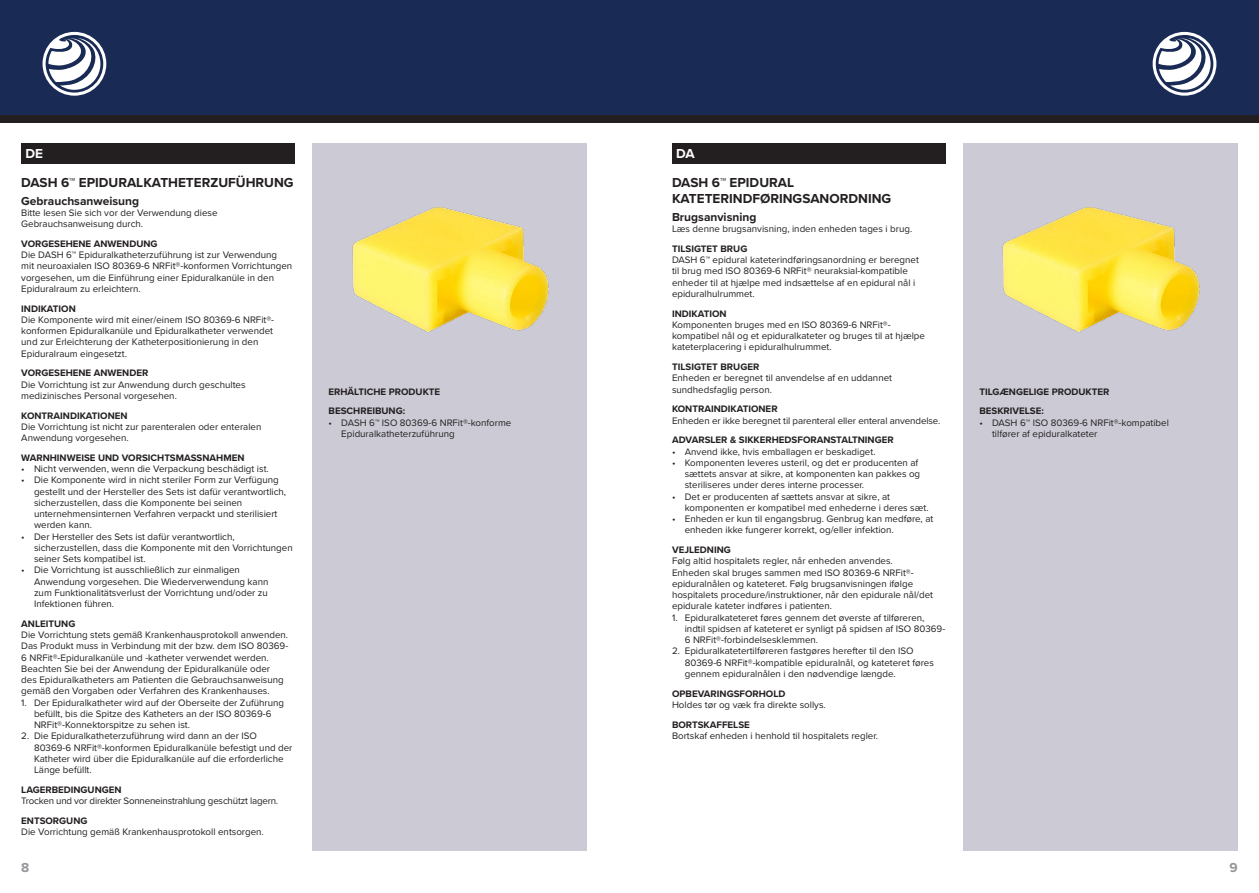
<style>
.page{position:relative;width:1259px;height:893px;background:#fff}
.page>*{position:absolute;margin:0;border:0;box-sizing:border-box;transform-origin:0 0}
.t1{font:700 13.5px/16.2px "Proxima Nova";color:#231f20}
.t2{font:700 13.5px "Proxima Nova";color:#fff}
.t3{font:700 13.5px "Proxima Nova";color:#939598}
.t4{font:700 12px "Proxima Nova";color:#231f20}
.t5{font:9.75px/11.2px "Proxima Nova";color:#231f20}
.t6{font:700 9.75px/19.8px "Proxima Nova";color:#231f20}
.t7{font:9.75px "Proxima Nova";letter-spacing:-.02em;color:#231f20}
</style>
<div class="page">
<div style="left:0;top:0;width:1259px;height:115px;background:#192a54"></div>
<div style="left:0;top:115px;width:1259px;height:7px;background:#231f20"></div>
<svg style="left:43px;top:32px;width:63px;height:64px"></svg>
<svg style="left:1152px;top:32px;width:64px;height:64px"></svg>
<div style="left:21px;top:144px;width:274px;height:20px;background:#231f20"></div>
<div style="left:313px;top:143px;width:274px;height:708px;background:#cccad5"></div>
<div style="left:672px;top:144px;width:274px;height:20px;background:#231f20"></div>
<div style="left:963px;top:143px;width:274px;height:708px;background:#cccad5"></div>
<img style="left:352px;top:207px;width:197px;height:126px">
<img style="left:1002px;top:207px;width:198px;height:126px">
<h1 class="t2" style="left:26px;top:144px;width:19px">DE</h1>
<h1 class="t1" style="left:21px;top:174px;width:274px">DASH 6™ EPIDURALKATHETERZUFÜHRUNG</h1>
<p class="t4" style="left:21px;top:192px;width:119px">Gebrauchsanweisung</p>
<p class="t5" style="left:21px;top:207px;width:198px">Bitte lesen Sie sich vor der Verwendung diese<br>Gebrauchsanweisung durch.</p>
<p class="t6" style="left:21px;top:233px;width:138px">VORGESEHENE ANWENDUNG</p>
<p class="t5" style="left:21px;top:249px;width:272px">Die DASH 6™ Epiduralkatheterzuführung ist zur Verwendung mit neuroaxialen ISO 80369‑6 NRFit®-konformen Vorrichtungen vorgesehen, um die Einführung einer Epiduralkanüle in den Epiduralraum zu erleichtern.</p>
<p class="t6" style="left:21px;top:298px;width:56px">INDIKATION</p>
<p class="t5" style="left:21px;top:314px;width:254px">Die Komponente wird mit einer/einem ISO 80369-6 NRFit®- konformen Epiduralkanüle und Epiduralkatheter verwendet und zur Erleichterung der Katheterpositionierung in den Epiduralraum eingesetzt.</p>
<p class="t6" style="left:21px;top:363px;width:129px">VORGESEHENE ANWENDER</p>
<p class="t5" style="left:21px;top:378px;width:226px">Die Vorrichtung ist zur Anwendung durch geschultes medizinisches Personal vorgesehen.</p>
<p class="t6" style="left:21px;top:405px;width:108px">KONTRAINDIKATIONEN</p>
<p class="t5" style="left:21px;top:421px;width:242px">Die Vorrichtung ist nicht zur parenteralen oder enteralen<br>Anwendung vorgesehen.</p>
<p class="t6" style="left:21px;top:447px;width:225px">WARNHINWEISE UND VORSICHTSMASSNAHMEN</p>
<p class="t5" style="left:21px;top:463px;width:249px">• Nicht verwenden, wenn die Verpackung beschädigt ist.</p>
<p class="t5" style="left:34px;top:474px;width:254px;text-indent:-13px">• Die Komponente wird in nicht steriler Form zur Verfügung gestellt und der Hersteller des Sets ist dafür verantwortlich, sicherzustellen, dass die Komponente bei seinen unternehmensinternen Verfahren verpackt und sterilisiert werden kann.</p>
<p class="t5" style="left:34px;top:530px;width:260px;text-indent:-13px">• Der Hersteller des Sets ist dafür verantwortlich, sicherzustellen, dass die Komponente mit den Vorrichtungen seiner Sets kompatibel ist.</p>
<p class="t5" style="left:34px;top:564px;width:236px;text-indent:-13px">• Die Vorrichtung ist ausschließlich zur einmaligen Anwendung vorgesehen. Die Wiederverwendung kann zum Funktionalitätsverlust der Vorrichtung und/oder zu Infektionen führen.</p>
<p class="t6" style="left:21px;top:614px;width:56px">ANLEITUNG</p>
<p class="t5" style="left:21px;top:629px;width:268px">Die Vorrichtung stets gemäß Krankenhausprotokoll anwenden.<br>Das Produkt muss in Verbindung mit der bzw. dem ISO 80369- 6 NRFit®-Epiduralkanüle und -katheter verwendet werden.<br>Beachten Sie bei der Anwendung der Epiduralkanüle oder<br>des Epiduralkatheters am Patienten die Gebrauchsanweisung gemäß den Vorgaben oder Verfahren des Krankenhauses.</p>
<p class="t5" style="left:34px;top:696px;width:252px;text-indent:-13px">1. Der Epiduralkatheter wird auf der Oberseite der Zuführung befüllt, bis die Spitze des Katheters an der ISO 80369-6<br>NRFit®-Konnektorspitze zu sehen ist.</p>
<p class="t5" style="left:34px;top:730px;width:260px;text-indent:-13px">2. Die Epiduralkatheterzuführung wird dann an der ISO 80369-6 NRFit®-konformen Epiduralkanüle befestigt und der Katheter wird über die Epiduralkanüle auf die erforderliche Länge befüllt.</p>
<p class="t6" style="left:21px;top:780px;width:102px">LAGERBEDINGUNGEN</p>
<p class="t7" style="left:21px;top:794px;width:258px">Trocken und vor direkter Sonneneinstrahlung geschützt lagern.</p>
<p class="t6" style="left:21px;top:811px;width:68px">ENTSORGUNG</p>
<p class="t5" style="left:21px;top:826px;width:244px">Die Vorrichtung gemäß Krankenhausprotokoll entsorgen.</p>
<p class="t6" style="left:328px;top:381px;width:113px">ERHÄLTICHE PRODUKTE<br>BESCHREIBUNG:</p>
<p class="t5" style="left:341px;top:416px;width:172px;text-indent:-13px">• DASH 6™ ISO 80369-6 NRFit®-konforme<br>Epiduralkatheterzuführung</p>
<h1 class="t2" style="left:676px;top:144px;width:20px">DA</h1>
<h1 class="t1" style="left:672px;top:174px;width:221px">DASH 6™ EPIDURAL<br>KATETERINDFØRINGSANORDNING</h1>
<p class="t4" style="left:672px;top:208px;width:86px">Brugsanvisning</p>
<p class="t5" style="left:672px;top:223px;width:242px">Læs denne brugsanvisning, inden enheden tages i brug.</p>
<p class="t6" style="left:672px;top:238px;width:77px">TILSIGTET BRUG</p>
<p class="t5" style="left:672px;top:254px;width:248px">DASH 6™ epidural kateterindføringsanordning er beregnet til brug med ISO 80369‑6 NRFit® neuraksial-kompatible enheder til at hjælpe med indsættelse af en epidural nål i epiduralhulrummet.</p>
<p class="t6" style="left:672px;top:303px;width:56px">INDIKATION</p>
<p class="t5" style="left:672px;top:318px;width:254px">Komponenten bruges med en ISO 80369-6 NRFit®- kompatibel nål og et epiduralkateter og bruges til at hjælpe kateterplacering i epiduralhulrummet.</p>
<p class="t6" style="left:672px;top:357px;width:89px">TILSIGTET BRUGER</p>
<p class="t5" style="left:672px;top:372px;width:221px">Enheden er beregnet til anvendelse af en uddannet sundhedsfaglig person.</p>
<p class="t6" style="left:672px;top:399px;width:107px">KONTRAINDIKATIONER</p>
<p class="t5" style="left:672px;top:414px;width:270px">Enheden er ikke beregnet til parenteral eller enteral anvendelse.</p>
<p class="t6" style="left:672px;top:430px;width:223px">ADVARSLER &amp; SIKKERHEDSFORANSTALTNINGER</p>
<p class="t5" style="left:672px;top:445px;width:205px">• Anvend ikke, hvis emballagen er beskadiget.</p>
<p class="t5" style="left:685px;top:457px;width:237px;text-indent:-13px">• Komponenten leveres usteril, og det er producenten af sættets ansvar at sikre, at komponenten kan pakkes og steriliseres under deres interne processer.</p>
<p class="t5" style="left:685px;top:490px;width:245px;text-indent:-13px">• Det er producenten af sættets ansvar at sikre, at komponenten er kompatibel med enhederne i deres sæt.</p>
<p class="t5" style="left:685px;top:513px;width:250px;text-indent:-13px">• Enheden er kun til engangsbrug. Genbrug kan medføre, at enheden ikke fungerer korrekt, og/eller infektion.</p>
<p class="t6" style="left:672px;top:540px;width:60px">VEJLEDNING</p>
<p class="t5" style="left:672px;top:555px;width:262px">Følg altid hospitalets regler, når enheden anvendes.<br>Enheden skal bruges sammen med ISO 80369-6 NRFit®- epiduralnålen og kateteret. Følg brugsanvisningen ifølge hospitalets procedure/instruktioner, når den epidurale nål/det epidurale kateter indføres i patienten.</p>
<p class="t5" style="left:685px;top:611px;width:261px;text-indent:-13px">1. Epiduralkateteret føres gennem det øverste af tilføreren, indtil spidsen af kateteret er synligt på spidsen af ISO 80369-<br>6 NRFit®-forbindelsesklemmen.</p>
<p class="t5" style="left:685px;top:645px;width:251px;text-indent:-13px">2. Epiduralkatetertilføreren fastgøres herefter til den ISO<br>80369-6 NRFit®-kompatible epiduralnål, og kateteret føres gennem epiduralnålen i den nødvendige længde.</p>
<p class="t6" style="left:672px;top:683px;width:115px">OPBEVARINGSFORHOLD</p>
<p class="t5" style="left:672px;top:699px;width:155px">Holdes tør og væk fra direkte sollys.</p>
<p class="t6" style="left:672px;top:714px;width:79px">BORTSKAFFELSE</p>
<p class="t5" style="left:672px;top:730px;width:207px">Bortskaf enheden i henhold til hospitalets regler.</p>
<p class="t6" style="left:979px;top:381px;width:132px">TILGÆNGELIGE PRODUKTER<br>BESKRIVELSE:</p>
<p class="t5" style="left:992px;top:416px;width:178px;text-indent:-13px">• DASH 6™ ISO 80369-6 NRFit®-kompatibel tilfører af epiduralkateter</p>
<h1 class="t3" style="left:21px;top:857px;width:10px">8</h1>
<h1 class="t3" style="left:1229px;top:857px;width:10px">9</h1>
</div>
